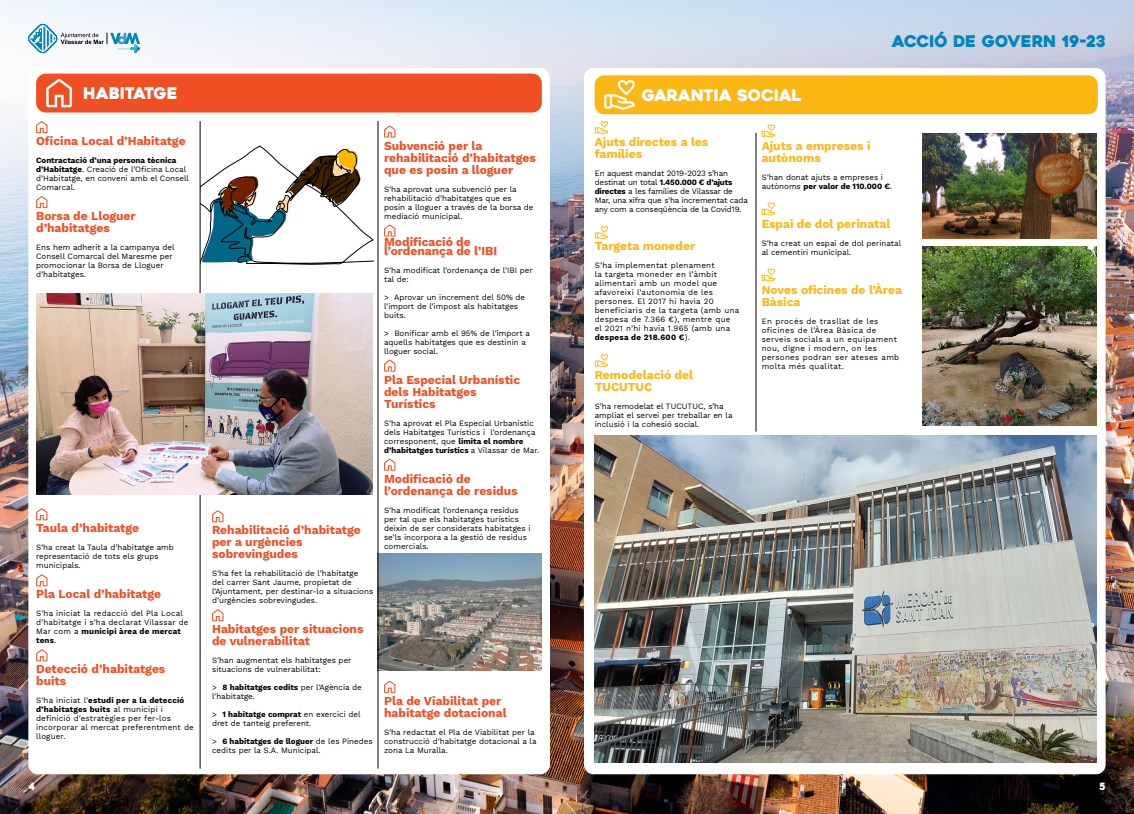
<style>
.page{position:relative;width:1134px;height:814px;background:#fff}
.page>*{position:absolute;margin:0;border:0;box-sizing:border-box;transform-origin:0 0}
.t1{font:16px "Heavitas";color:#fff}
.t2{font:16px "Heavitas";color:#0084bd}
.t3{font:700 12px/12px "Work Sans";color:#f04e23}
.t4{font:700 12px/12px "Work Sans";color:#fdb713}
.t5{font:10px "Heavitas";color:#fff}
.t6{font:8px/9px "Work Sans";color:#000}
.t7{font:8px/9px "Work Sans";letter-spacing:.02em;color:#000}
.t8{font:8px/9px "Work Sans";letter-spacing:.03em;color:#000}
.t9{font:8px/9px "Work Sans";letter-spacing:-.02em;color:#000}
.t10{font:8px/9px "Work Sans";letter-spacing:.04em;color:#000}
.s1{font-weight:700}
</style>
<div class="page">
<img style="left:0;top:0;width:1134px;height:814px">
<svg style="left:27px;top:24px;width:113px;height:30px"></svg>
<div style="left:28px;top:68px;width:522px;height:706px;background:#fff;border-radius:10px"></div>
<div style="left:584px;top:68px;width:522px;height:706px;background:#fff;border-radius:10px"></div>
<svg style="left:36px;top:121px;width:11px;height:12px"></svg>
<svg style="left:36px;top:196px;width:11px;height:12px"></svg>
<svg style="left:36px;top:508px;width:11px;height:12px"></svg>
<svg style="left:36px;top:574px;width:11px;height:12px"></svg>
<svg style="left:36px;top:649px;width:11px;height:12px"></svg>
<svg style="left:595px;top:121px;width:13px;height:13px"></svg>
<svg style="left:595px;top:226px;width:13px;height:13px"></svg>
<svg style="left:595px;top:354px;width:13px;height:13px"></svg>
<svg style="left:212px;top:510px;width:11px;height:12px"></svg>
<svg style="left:212px;top:609px;width:11px;height:12px"></svg>
<svg style="left:762px;top:124px;width:13px;height:13px"></svg>
<svg style="left:762px;top:202px;width:13px;height:13px"></svg>
<svg style="left:762px;top:268px;width:13px;height:13px"></svg>
<svg style="left:384px;top:125px;width:11px;height:12px"></svg>
<svg style="left:384px;top:224px;width:11px;height:12px"></svg>
<svg style="left:384px;top:359px;width:11px;height:12px"></svg>
<svg style="left:384px;top:458px;width:11px;height:12px"></svg>
<svg style="left:384px;top:680px;width:11px;height:12px"></svg>
<hr style="left:200px;top:121px;width:1px;height:647px;background:#000">
<hr style="left:756px;top:133px;width:1px;height:298px;background:#000">
<div style="left:36px;top:74px;width:506px;height:38px;background:#f04e23;border-radius:10px"></div>
<svg style="left:46px;top:79px;width:26px;height:28px"></svg>
<div style="left:595px;top:75px;width:503px;height:39px;background:#fdb713;border-radius:10px"></div>
<svg style="left:604px;top:80px;width:31px;height:30px"></svg>
<img style="left:595px;top:435px;width:501px;height:328px">
<img style="left:922px;top:133px;width:174px;height:105px">
<img style="left:922px;top:247px;width:174px;height:179px">
<img style="left:36px;top:293px;width:337px;height:202px">
<img style="left:379px;top:553px;width:163px;height:117px">
<svg style="left:200px;top:134px;width:173px;height:131px"></svg>
<hr style="left:378px;top:121px;width:1px;height:647px;background:#000">
<h1 class="t1" style="left:83px;top:83px;width:96px">HABITATGE</h1>
<h1 class="t1" style="left:642px;top:85px;width:161px">GARANTIA SOCIAL</h1>
<h1 class="t2" style="left:892px;top:31px;width:215px">ACCIÓ DE GOVERN 19-23</h1>
<h2 class="t3" style="left:36px;top:134px;width:151px">Oficina Local d’Habitatge</h2>
<p class="t6" style="left:36px;top:155px;width:154px"><span class="s1">Contractació d’una persona tècnica d’Habitatge</span>. Creació de l’Oficina Local d’Habitatge, en conveni amb el Consell<br>Comarcal.</p>
<h2 class="t3" style="left:36px;top:209px;width:101px">Borsa de Lloguer d’habitatges</h2>
<p class="t6" style="left:36px;top:242px;width:140px">Ens hem adherit a la campanya del<br>Consell Comarcal del Maresme per promocionar la Borsa de Lloguer d’habitatges.</p>
<h2 class="t3" style="left:36px;top:521px;width:104px">Taula d’habitatge</h2>
<p class="t6" style="left:36px;top:542px;width:139px">S’ha creat la Taula d’habitatge amb representació de tots els grups municipals.</p>
<h2 class="t3" style="left:36px;top:587px;width:127px">Pla Local d’habitatge</h2>
<p class="t7" style="left:36px;top:608px;width:154px">S’ha iniciat la redacció del Pla Local d’habitatge i s’ha declarat Vilassar de<br>Mar com a <span class="s1">municipi àrea de mercat tens</span>.</p>
<h2 class="t3" style="left:36px;top:662px;width:131px">Detecció d’habitatges buits</h2>
<p class="t7" style="left:36px;top:695px;width:159px">S’ha iniciat l’<span class="s1">estudi per a la detecció d’habitatges buits</span> al municipi i definició d’estratègies per fer-los incorporar al mercat preferentment de lloguer.</p>
<h2 class="t3" style="left:212px;top:523px;width:150px">Rehabilitació d’habitatge per a urgències sobrevingudes</h2>
<p class="t6" style="left:212px;top:568px;width:163px">S’ha fet la rehabilitació de l’habitatge<br>del carrer Sant Jaume, propietat de l’Ajuntament, per destinar-lo a situacions d’urgències sobrevingudes.</p>
<h2 class="t3" style="left:212px;top:622px;width:153px">Habitatges per situacions de vulnerabilitat</h2>
<p class="t6" style="left:212px;top:655px;width:141px">S’han augmentat els habitatges per situacions de vulnerabilitat:</p>
<p class="t6" style="left:212px;top:682px;width:151px">&gt; <span class="s1">8 habitatges cedits</span> per l’Agència de l’habitatge.</p>
<p class="t6" style="left:212px;top:709px;width:150px">&gt; <span class="s1">1 habitatge comprat</span> en exercici del dret de tanteig preferent.</p>
<p class="t6" style="left:212px;top:736px;width:162px">&gt; <span class="s1">6 habitatges de lloguer</span> de les Pinedes cedits per la S.A. Municipal.</p>
<h2 class="t3" style="left:384px;top:139px;width:153px">Subvenció per la rehabilitació d’habitatges que es posin a lloguer</h2>
<p class="t6" style="left:384px;top:184px;width:151px">S’ha aprovat una subvenció per la rehabilitació d’habitatges que es posin a lloguer a través de la borsa de mediació municipal.</p>
<h2 class="t3" style="left:384px;top:236px;width:115px;line-height:9px">Modificació de l’ordenança de l’IBI</h2>
<p class="t6" style="left:384px;top:265px;width:150px">S’ha modificat l’ordenança de l’IBI per tal de:</p>
<p class="t6" style="left:384px;top:292px;width:143px">&gt; Aprovar un increment del 50% de l’import de l’impost als habitatges buits.</p>
<p class="t6" style="left:384px;top:328px;width:147px">&gt; Bonificar amb el 95% de l’import a aquells habitatges que es destinin a lloguer social.</p>
<h2 class="t3" style="left:384px;top:373px;width:138px">Pla Especial Urbanístic dels Habitatges<br>Turístics</h2>
<p class="t6" style="left:384px;top:418px;width:157px">S’ha aprovat el Pla Especial Urbanístic dels Habitatges Turístics i l’ordenança corresponent, que <span class="s1">limita el nombre d’habitatges turístics</span> a Vilassar de Mar.</p>
<h2 class="t3" style="left:384px;top:472px;width:135px">Modificació de l’ordenança de residus</h2>
<p class="t6" style="left:384px;top:505px;width:148px">S’ha modificat l’ordenança residus per tal que els habitatges turístics deixin de ser considerats habitatges i se’ls incorpora a la gestió de residus comercials.</p>
<h2 class="t3" style="left:384px;top:694px;width:124px">Pla de Viabilitat per habitatge dotacional</h2>
<p class="t6" style="left:384px;top:727px;width:154px">S’ha redactat el Pla de Viabilitat per la construcció d’habitatge dotacional a la zona La Muralla.</p>
<h2 class="t4" style="left:595px;top:136px;width:115px">Ajuts directes a les famílies</h2>
<p class="t9" style="left:595px;top:169px;width:155px">En aquest mandat 2019-2023 s’han destinat un total <span class="s1">1.450.000 € d’ajuts directes</span> a les famílies de Vilassar de Mar, una xifra que s’ha incrementat cada any com a conseqüència de la Covid19.</p>
<h2 class="t4" style="left:595px;top:240px;width:102px">Targeta moneder</h2>
<p class="t8" style="left:595px;top:261px;width:146px">S’ha implementat plenament<br>la targeta moneder en l’àmbit alimentari amb un model que afavoreixi l’autonomia de les persones. El 2017 hi havia 20 beneficiaris de la targeta (amb una despesa de 7.366 €), mentre que el 2021 n’hi havia 1.965 (amb una <span class="s1">despesa de 218.600 €</span>).</p>
<h2 class="t4" style="left:595px;top:369px;width:100px">Remodelació del<br>TUCUTUC</h2>
<p class="t6" style="left:595px;top:402px;width:139px">S’ha remodelat el TUCUTUC, s’ha ampliat el servei per treballar en la inclusió i la cohesió social.</p>
<h2 class="t4" style="left:762px;top:139px;width:110px">Ajuts a empreses i autònoms</h2>
<p class="t6" style="left:762px;top:172px;width:132px">S’han donat ajuts a empreses i autònoms <span class="s1">per valor de 110.000 €</span>.</p>
<h2 class="t4" style="left:762px;top:217px;width:130px">Espai de dol perinatal</h2>
<p class="t6" style="left:762px;top:238px;width:141px">S’ha creat un espai de dol perinatal al cementiri municipal.</p>
<h2 class="t4" style="left:762px;top:283px;width:142px">Noves oficines de l’Àrea<br>Bàsica</h2>
<p class="t10" style="left:762px;top:316px;width:139px">En procés de trasllat de les oficines de l’Àrea Bàsica de serveis socials a un equipament nou, digne i modern, on les persones podran ser ateses amb molta més qualitat.</p>
<p class="t5" style="left:28px;top:780px;width:8px">4</p>
<p class="t5" style="left:1099px;top:780px;width:8px">5</p>
</div>
